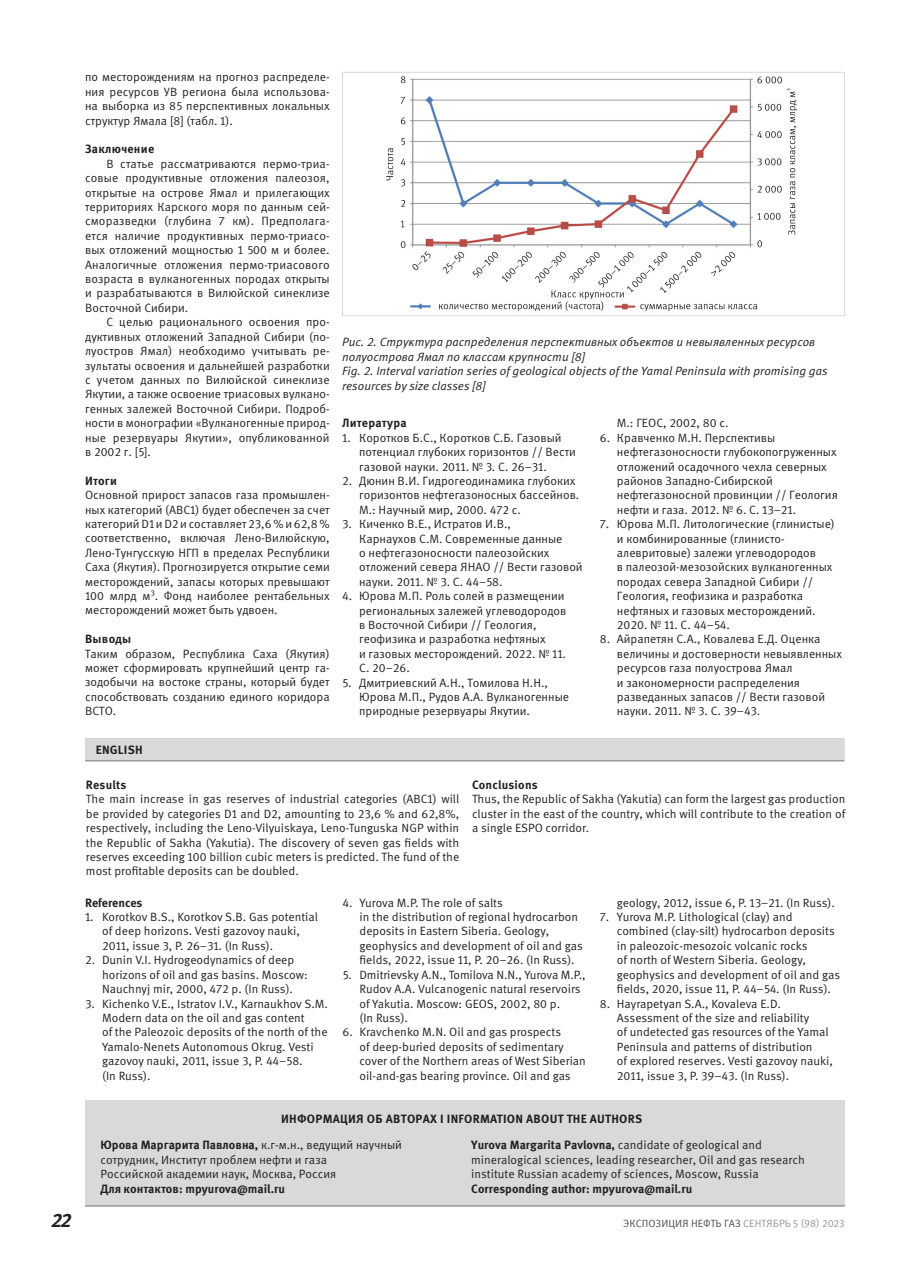
<style>
.page{position:relative;width:919px;height:1272px;background:#fff}
.page>*{position:absolute;margin:0;border:0;box-sizing:border-box;transform-origin:0 0}
.t1{font:italic 700 19.5px "Meta Pro";color:#231f20}
.t2{font:12px/14.4px "Meta Pro";color:#231f20}
.t3{font:italic 12px/14.4px "Meta Pro";color:#231f20}
.t4{font:700 12px "Meta Pro";letter-spacing:.02em;color:#231f20}
.t5{font:700 12px "Meta Pro";color:#231f20}
.t6{font:700 12px "Meta Pro";letter-spacing:-.005em;color:#231f20}
.t7{font:10.5px "Meta Pro";color:#4b4c4d}
.s1{font-weight:700}
.s2{color:#939598}
</style>
<div class="page">
<div style="left:85px;top:1100px;width:759px;height:106px;background:#d8d9db"></div>
<hr style="left:85px;top:1205px;width:759px;height:1px;background:#7c7e81">
<div style="left:85px;top:738px;width:759px;height:23px;background:#d8d9db"></div>
<hr style="left:85px;top:760px;width:759px;height:1px;background:#7c7e81">
<img style="left:386px;top:76px;width:412px;height:235px">
<div style="left:342px;top:72px;width:502px;height:244px;border:1px solid #d8d9db"></div>
<p class="t2" style="left:85px;top:70px;width:246px;text-align:justify">по месторождениям на прогноз распределе&shy;ния ресурсов УВ региона была использова&shy;на выборка из 85 перспективных локальных структур Ямала [8] (табл. 1).</p>
<p class="t4" style="left:85px;top:142px;width:71px">Заключение</p>
<p class="t2" style="left:85px;top:157px;width:246px;text-align:justify;text-indent:21px">В статье рассматриваются пермо-триа&shy;совые продуктивные отложения палеозоя, открытые на острове Ямал и прилегающих территориях Карского моря по данным сей&shy;сморазведки (глубина 7 км). Предполага&shy;ется наличие продуктивных пермо-триасо&shy;вых отложений мощностью 1 500 м и более.<br>Аналогичные отложения пермо-триасового возраста в вулканогенных породах открыты и разрабатываются в Вилюйской синеклизе Восточной Сибири.</p>
<p class="t2" style="left:85px;top:315px;width:246px;text-align:justify;text-indent:21px">С целью рационального освоения про&shy;дуктивных отложений Западной Сибири (по&shy;луостров Ямал) необходимо учитывать ре&shy;зультаты освоения и дальнейшей разработки с учетом данных по Вилюйской синеклизе Якутии, а также освоение триасовых вулкано&shy;генных залежей Восточной Сибири. Подроб&shy;ности в монографии «Вулканогенные природ&shy;ные резервуары Якутии», опубликованной в 2002 г. [5].</p>
<p class="t4" style="left:85px;top:473px;width:33px">Итоги</p>
<p class="t2" style="left:85px;top:488px;width:246px;text-align:justify">Основной прирост запасов газа промышлен&shy;ных категорий (ABC1) будет обеспечен за счет категорий D1 и D2 и составляет 23,6 % и 62,8 % соответственно, включая Лено-Вилюйскую, Лено-Тунгусскую НГП в пределах Республики Саха (Якутия). Прогнозируется открытие семи месторождений, запасы которых превышают 100 млрд м<sup>3</sup>. Фонд наиболее рентабельных месторождений может быть удвоен.</p>
<p class="t4" style="left:85px;top:631px;width:48px">Выводы</p>
<p class="t2" style="left:85px;top:646px;width:246px;text-align:justify">Таким образом, Республика Саха (Якутия) может сформировать крупнейший центр га&shy;зодобычи на востоке страны, который будет способствовать созданию единого коридора ВСТО.</p>
<p class="t4" style="left:96px;top:742px;width:48px">ENGLISH</p>
<p class="t3" style="left:342px;top:335px;width:487px">Рис. 2. Структура распределения перспективных объектов и невыявленных ресурсов полуострова Ямал по классам крупности [8]<br>Fig. 2. Interval variation series of geological objects of the Yamal Peninsula with promising gas resources by size classes [8]</p>
<p class="t4" style="left:342px;top:415px;width:66px">Литература</p>
<p class="t2" style="left:359px;top:431px;width:218px;text-indent:-17px">1. Коротков Б.С., Коротков С.Б. Газовый потенциал глубоких горизонтов // Вести газовой науки. 2011. № 3. С. 26–31.</p>
<p class="t2" style="left:359px;top:474px;width:222px;text-indent:-17px">2. Дюнин В.И. Гидрогеодинамика глубоких горизонтов нефтегазоносных бассейнов.<br>М.: Научный мир, 2000. 472 с.</p>
<p class="t2" style="left:359px;top:517px;width:225px;text-indent:-17px">3. Киченко В.Е., Истратов И.В.,<br>Карнаухов С.М. Современные данные<br>о нефтегазоносности палеозойских отложений севера ЯНАО // Вести газовой науки. 2011. № 3. С. 44–58.</p>
<p class="t2" style="left:359px;top:589px;width:209px;text-indent:-17px">4. Юрова М.П. Роль солей в размещении региональных залежей углеводородов в Восточной Сибири // Геология, геофизика и разработка нефтяных<br>и газовых месторождений. 2022. № 11.<br>С. 20–26.</p>
<p class="t2" style="left:359px;top:675px;width:211px;text-indent:-17px">5. Дмитриевский А.Н., Томилова Н.Н.,<br>Юрова М.П., Рудов А.А. Вулканогенные природные резервуары Якутии.</p>
<p class="t2" style="left:617px;top:416px;width:113px">М.: ГЕОС, 2002, 80 с.</p>
<p class="t2" style="left:617px;top:431px;width:222px;text-indent:-17px">6. Кравченко М.Н. Перспективы нефтегазоносности глубокопогруженных отложений осадочного чехла северных районов Западно-Сибирской нефтегазоносной провинции // Геология нефти и газа. 2012. № 6. С. 13–21.</p>
<p class="t2" style="left:617px;top:517px;width:219px;text-indent:-17px">7. Юрова М.П. Литологические (глинистые) и комбинированные (глинисто&shy;алевритовые) залежи углеводородов<br>в палеозой-мезозойских вулканогенных породах севера Западной Сибири // Геология, геофизика и разработка нефтяных и газовых месторождений.<br>2020. № 11. С. 44–54.</p>
<p class="t2" style="left:617px;top:632px;width:226px;text-indent:-17px">8. Айрапетян С.А., Ковалева Е.Д. Оценка величины и достоверности невыявленных ресурсов газа полуострова Ямал<br>и закономерности распределения разведанных запасов // Вести газовой науки. 2011. № 3. С. 39–43.</p>
<p class="t4" style="left:86px;top:777px;width:42px">Results</p>
<p class="t2" style="left:86px;top:792px;width:375px;text-align:justify">The main increase in gas reserves of industrial categories (ABC1) will be provided by categories D1 and D2, amounting to 23,6 % and 62,8%, respectively, including the Leno-Vilyuiskaya, Leno-Tunguska NGP within the Republic of Sakha (Yakutia). The discovery of seven gas fields with reserves exceeding 100 billion cubic meters is predicted. The fund of the most profitable deposits can be doubled.</p>
<p class="t4" style="left:472px;top:777px;width:67px">Conclusions</p>
<p class="t2" style="left:472px;top:792px;width:375px;text-align:justify">Thus, the Republic of Sakha (Yakutia) can form the largest gas production cluster in the east of the country, which will contribute to the creation of a single ESPO corridor.</p>
<p class="t2" style="left:617px;top:895px;width:219px">geology, 2012, issue 6, P. 13–21. (In Russ).</p>
<p class="t2" style="left:617px;top:910px;width:225px;text-indent:-17px">7. Yurova M.P. Lithological (clay) and combined (clay-silt) hydrocarbon deposits in paleozoic-mesozoic volcanic rocks<br>of north of Western Siberia. Geology, geophysics and development of oil and gas fields, 2020, issue 11, P. 44–54. (In Russ).</p>
<p class="t2" style="left:617px;top:996px;width:217px;text-indent:-17px">8. Hayrapetyan S.A., Kovaleva E.D.<br>Assessment of the size and reliability<br>of undetected gas resources of the Yamal Peninsula and patterns of distribution<br>of explored reserves. Vesti gazovoy nauki, 2011, issue 3, P. 39–43. (In Russ).</p>
<p class="t4" style="left:281px;top:1111px;width:362px">ИНФОРМАЦИЯ ОБ АВТОРАХ I INFORMATION ABOUT THE AUTHORS</p>
<p class="t6" style="left:85px;top:894px;width:59px">References</p>
<p class="t2" style="left:102px;top:910px;width:217px;text-indent:-17px">1. Korotkov B.S., Korotkov S.B. Gas potential of deep horizons. Vesti gazovoy nauki,<br>2011, issue 3, P. 26–31. (In Russ).</p>
<p class="t2" style="left:102px;top:953px;width:207px;text-indent:-17px">2. Dunin V.I. Hydrogeodynamics of deep horizons of oil and gas basins. Moscow:<br>Nauchnyj mir, 2000, 472 p. (In Russ).</p>
<p class="t2" style="left:102px;top:996px;width:227px;text-indent:-17px">3. Kichenko V.E., Istratov I.V., Karnaukhov S.M.<br>Modern data on the oil and gas content<br>of the Paleozoic deposits of the north of the Yamalo-Nenets Autonomous Okrug. Vesti gazovoy nauki, 2011, issue 3, P. 44–58.<br>(In Russ).</p>
<p class="t2" style="left:359px;top:895px;width:225px;text-indent:-17px">4. Yurova M.P. The role of salts<br>in the distribution of regional hydrocarbon deposits in Eastern Siberia. Geology, geophysics and development of oil and gas fields, 2022, issue 11, P. 20–26. (In Russ).</p>
<p class="t2" style="left:359px;top:967px;width:227px;text-indent:-17px">5. Dmitrievsky A.N., Tomilova N.N., Yurova M.P., Rudov A.A. Vulcanogenic natural reservoirs of Yakutia. Moscow: GEOS, 2002, 80 p.<br>(In Russ).</p>
<p class="t2" style="left:359px;top:1025px;width:228px;text-indent:-17px">6. Kravchenko M.N. Oil and gas prospects<br>of deep-buried deposits of sedimentary cover of the Northern areas of West Siberian oil-and-gas bearing province. Oil and gas</p>
<p class="t2" style="left:100px;top:1138px;width:303px"><span class="s1">Юрова Маргарита Павловна,</span> к.г-м.н., ведущий научный сотрудник, Институт проблем нефти и газа<br>Российской академии наук, Москва, Россия</p>
<p class="t5" style="left:100px;top:1180px;width:186px">Для контактов: mpyurova@mail.ru</p>
<p class="t2" style="left:471px;top:1138px;width:335px"><span class="s1">Yurova Margarita Pavlovna,</span> candidate of geological and mineralogical sciences, leading researcher, Oil and gas research institute Russian academy of sciences, Moscow, Russia</p>
<p class="t5" style="left:471px;top:1180px;width:222px">Corresponding author: mpyurova@mail.ru</p>
<h1 class="t1" style="left:51px;top:1208px;width:22px">22</h1>
<p class="t7" style="left:623px;top:1216px;width:223px">ЭКСПОЗИЦИЯ НЕФТЬ ГАЗ <span class="s2">СЕНТЯБРЬ 5 (98) 2023</span></p>
</div>
